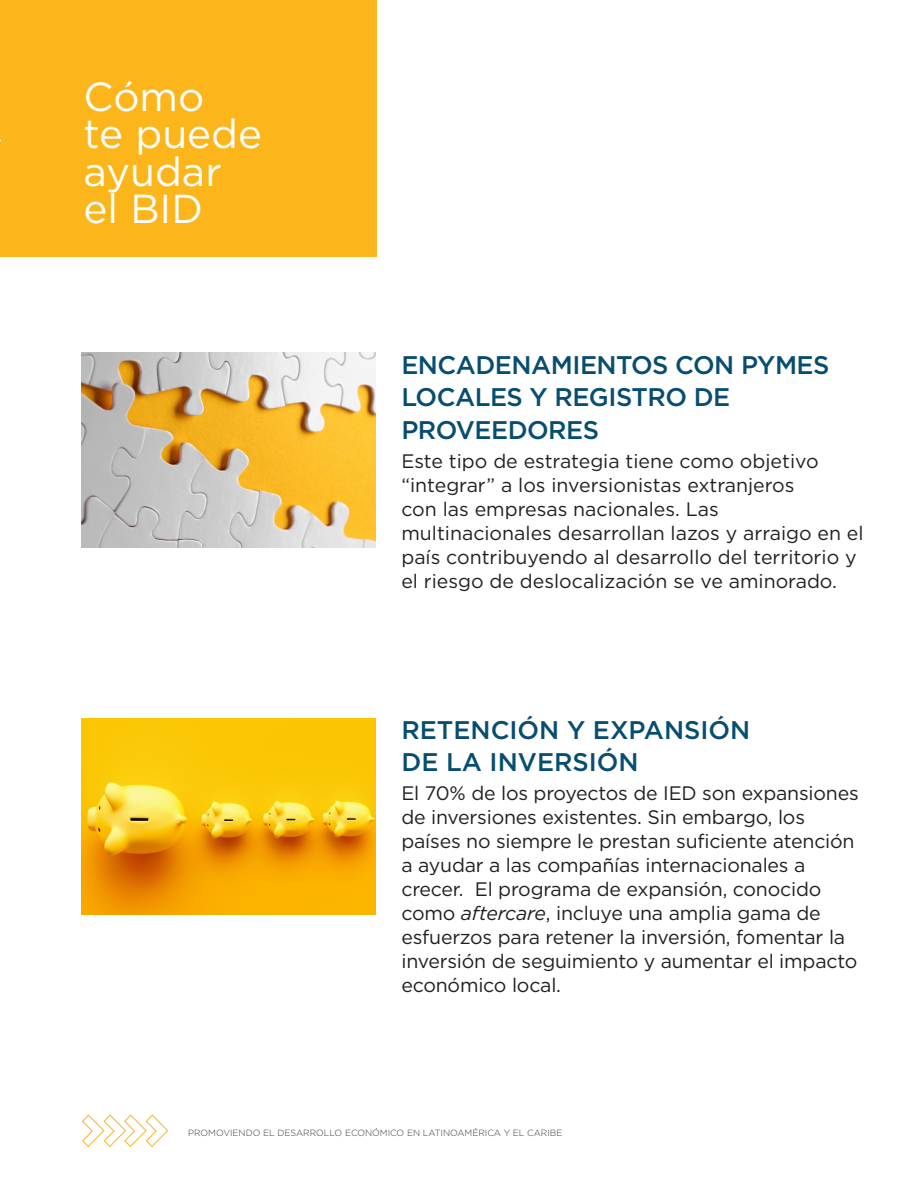
<style>
.page{position:relative;width:918px;height:1188px;background:#fff}
.page>*{position:absolute;margin:0;border:0;box-sizing:border-box;transform-origin:0 0}
.head_titles{font:40.5px/37.5px "Gotham";color:#fff}
.titles_highlights{font:500 25.5px "Gotham";letter-spacing:-.02em;color:#074d70}
.titles_highlights-2{font:500 25.5px "Gotham";color:#074d70}
.t1{font:19.5px/24px "Gotham";letter-spacing:-.01em;color:#231f20}
.t2{font:300 9px "Gotham";color:#3c3835}
.s1{font-style:italic}
</style>
<div class="page">
<svg style="left:82px;top:1114px;width:87px;height:33px"></svg>
<div style="left:0;top:0;width:377px;height:256px;background:#fcb61c"></div>
<img style="left:81px;top:719px;width:295px;height:196px">
<img style="left:81px;top:353px;width:295px;height:194px">
<p class="head_titles" style="left:84px;top:77px;width:122px">Cómo</p>
<p class="head_titles" style="left:84px;top:114px;width:180px">te puede ayudar</p>
<p class="head_titles" style="left:84px;top:189px;width:121px">el BID</p>
<p class="titles_highlights" style="left:401px;top:348px;width:430px">ENCADENAMIENTOS CON PYMES</p>
<p class="titles_highlights" style="left:401px;top:381px;width:330px">LOCALES Y REGISTRO DE</p>
<p class="titles_highlights" style="left:401px;top:413px;width:199px">PROVEEDORES</p>
<p class="t1" style="left:401px;top:449px;width:419px">Este tipo de estrategia tiene como objetivo</p>
<p class="t1" style="left:401px;top:473px;width:395px">“integrar” a los inversionistas extranjeros</p>
<p class="t1" style="left:401px;top:497px;width:464px">con las empresas nacionales. Las multinacionales desarrollan lazos y arraigo en el país contribuyendo al desarrollo del territorio y el riesgo de deslocalización se ve aminorado.</p>
<p class="titles_highlights-2" style="left:401px;top:713px;width:350px">RETENCIÓN Y EXPANSIÓN</p>
<p class="titles_highlights-2" style="left:401px;top:745px;width:239px">DE LA INVERSIÓN</p>
<p class="t1" style="left:401px;top:781px;width:459px">El 70% de los proyectos de IED son expansiones de inversiones existentes. Sin embargo, los países no siempre le prestan suficiente atención a ayudar a las compañías internacionales a crecer. El programa de expansión, conocido como <span class="s1">aftercare</span>, incluye una amplia gama de esfuerzos para retener la inversión, fomentar la inversión de seguimiento y aumentar el impacto económico local.</p>
<p class="t2" style="left:188px;top:1128px;width:376px">PROMOVIENDO EL DESARROLLO ECONÓMICO EN LATINOAMÉRICA Y EL CARIBE</p>
</div>
